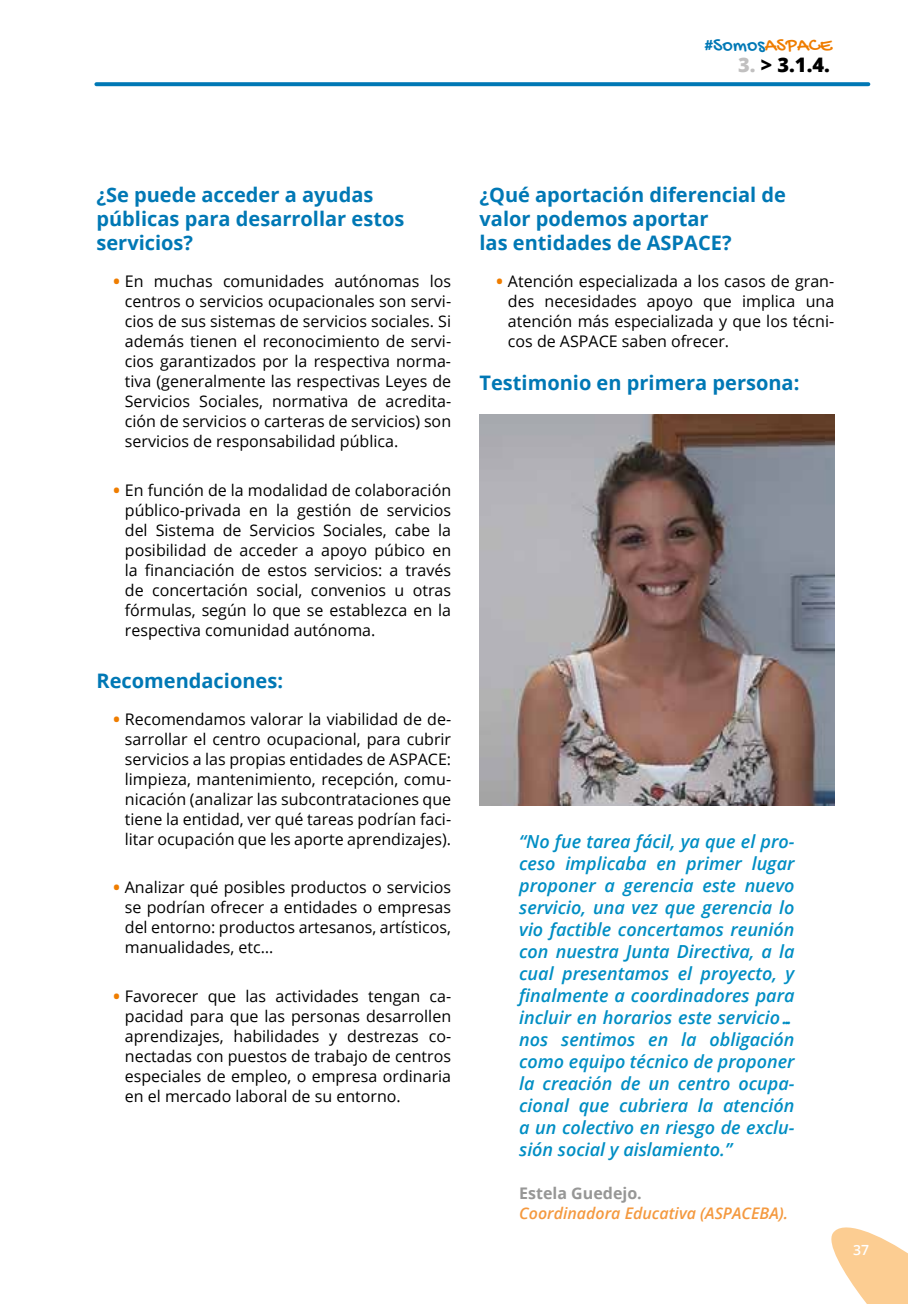
<style>
.page{position:relative;width:908px;height:1304px;background:#fff}
.page>*{position:absolute;margin:0;border:0;box-sizing:border-box;transform-origin:0 0}
.t1{font:700 20px/24px "Open Sans";color:#0078b5}
.t2{font:20px "Gochi Hand";color:#0078b5}
.t3{font:800 20px "Open Sans";color:#000}
.t4{font:italic 600 18px/22px "Open Sans";color:#008ec4;text-align:justify}
.t5{font:16px/20px "Open Sans";color:#000;text-align:justify}
.t6{font:italic 600 16px "Open Sans";color:#f4993f}
.t7{font:700 16px "Open Sans";color:#979796}
.t8{font:600 14px "Open Sans";color:#fff}
.s1{color:#ef7d00}
.s2{color:#c1c0c0}
.s3{font-weight:800;color:#ef7d00}
</style>
<div class="page">
<svg style="left:831px;top:1227px;width:76px;height:77px"></svg>
<svg style="left:96px;top:82px;width:771px;height:4px;background:#0d7eb8"></svg>
<img style="left:479px;top:415px;width:354px;height:390px">
<p class="t2" style="left:703px;top:35px;width:129px">#Somos<span class="s1">ASPACE</span></p>
<p class="t3" style="left:737px;top:50px;width:93px"><span class="s2">3.</span> &gt; 3.1.4.</p>
<p class="t1" style="left:96px;top:183px;width:309px">¿Se puede acceder a ayudas públicas para desarrollar estos servicios?</p>
<p class="t5" style="left:125px;top:271px;width:327px;text-indent:-11px"><span class="s3">•</span> En muchas comunidades autónomas los centros o servicios ocupacionales son servi&shy;cios de sus sistemas de servicios sociales. Si además tienen el reconocimiento de servi&shy;cios garantizados por la respectiva norma&shy;tiva (generalmente las respectivas Leyes de Servicios Sociales, normativa de acredita&shy;ción de servicios o carteras de servicios) son servicios de responsabilidad pública.</p>
<p class="t5" style="left:125px;top:480px;width:328px;text-indent:-11px"><span class="s3">•</span> En función de la modalidad de colaboración público-privada en la gestión de servicios del Sistema de Servicios Sociales, cabe la posibilidad de acceder a apoyo púbico en la financiación de estos servicios: a través de concertación social, convenios u otras fórmulas, según lo que se establezca en la respectiva comunidad autónoma.</p>
<p class="t1" style="left:96px;top:668px;width:188px">Recomendaciones:</p>
<p class="t5" style="left:125px;top:709px;width:328px;text-indent:-11px"><span class="s3">•</span> Recomendamos valorar la viabilidad de de&shy;sarrollar el centro ocupacional, para cubrir servicios a las propias entidades de ASPACE: limpieza, mantenimiento, recepción, comu&shy;nicación (analizar las subcontrataciones que tiene la entidad, ver qué tareas podrían faci&shy;litar ocupación que les aporte aprendizajes).</p>
<p class="t5" style="left:125px;top:877px;width:327px;text-indent:-11px"><span class="s3">•</span> Analizar qué posibles productos o servicios se podrían ofrecer a entidades o empresas del entorno: productos artesanos, artísticos, manualidades, etc…</p>
<p class="t5" style="left:125px;top:986px;width:327px;text-indent:-11px"><span class="s3">•</span> Favorecer que las actividades tengan ca&shy;pacidad para que las personas desarrollen aprendizajes, habilidades y destrezas co&shy;nectadas con puestos de trabajo de centros especiales de empleo, o empresa ordinaria en el mercado laboral de su entorno.</p>
<p class="t1" style="left:479px;top:183px;width:308px">¿Qué aportación diferencial de valor podemos aportar<br>las entidades de ASPACE?</p>
<p class="t5" style="left:507px;top:271px;width:327px;text-indent:-11px"><span class="s3">•</span> Atención especializada a los casos de gran&shy;des necesidades apoyo que implica una atención más especializada y que los técni&shy;cos de ASPACE saben ofrecer.</p>
<p class="t1" style="left:479px;top:370px;width:321px">Testimonio en primera persona:</p>
<p class="t4" style="left:519px;top:830px;width:276px">“No fue tarea fácil, ya que el pro&shy;ceso implicaba en primer lugar proponer a gerencia este nuevo servicio, una vez que gerencia lo vio factible concertamos reunión con nuestra Junta Directiva, a la cual presentamos el proyecto, y finalmente a coordinadores para incluir en horarios este servicio… nos sentimos en la obligación como equipo técnico de proponer la creación de un centro ocupa&shy;cional que cubriera la atención a un colectivo en riesgo de exclu&shy;sión social y aislamiento.”</p>
<p class="t7" style="left:519px;top:1182px;width:124px">Estela Guedejo.</p>
<p class="t6" style="left:519px;top:1202px;width:270px">Coordinadora Educativa (ASPACEBA).</p>
<p class="t8" style="left:852px;top:1240px;width:17px">37</p>
</div>
